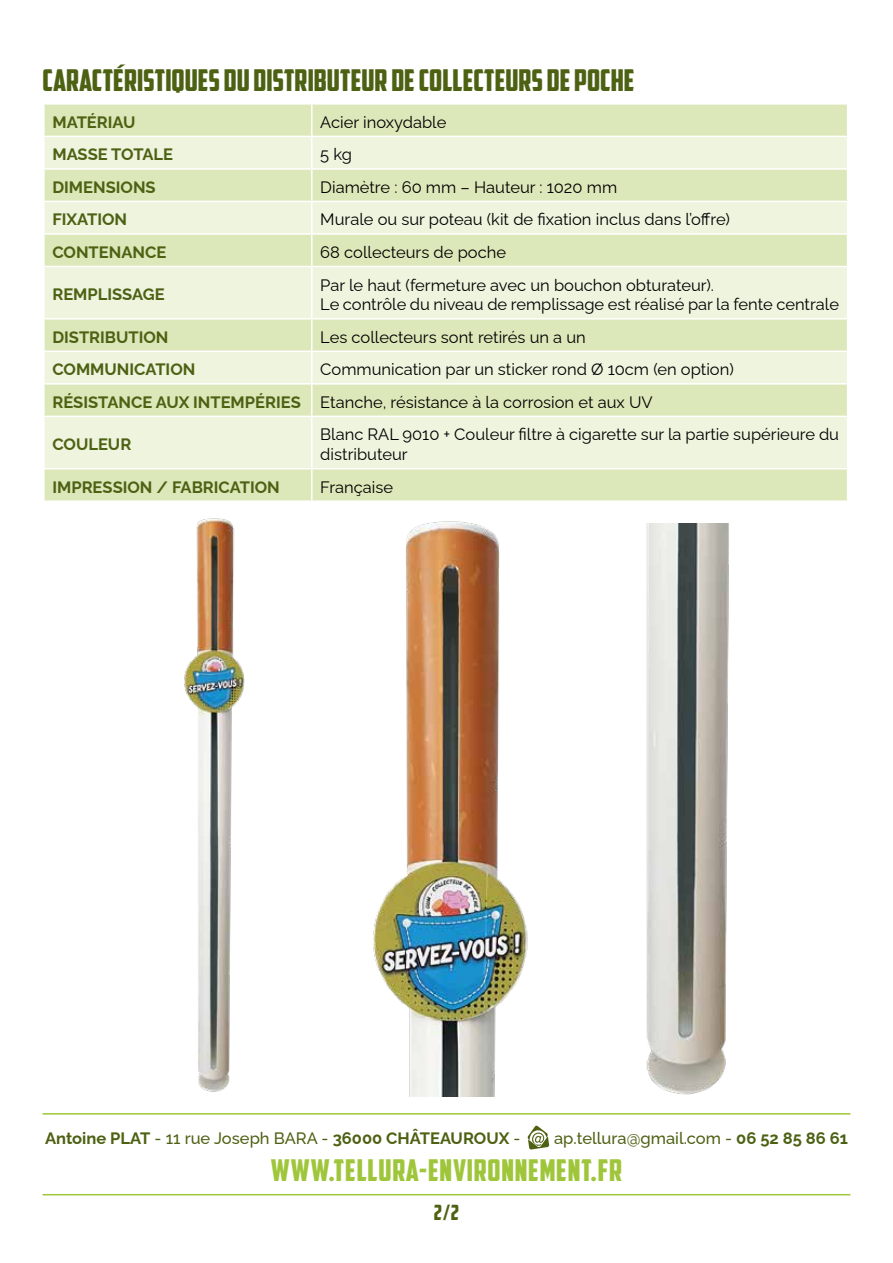
<style>
.page{position:relative;width:893px;height:1263px;background:#fff}
.page>*{position:absolute;margin:0;border:0;box-sizing:border-box;transform-origin:0 0}
.t1{font:30px "American Captain";color:#4d6113}
.t2{font:30px "American Captain";letter-spacing:.025em;color:#9fc63b}
.t3{font:21px "American Captain";color:#4d6113}
.t4{font:16.5px/19.8px "Raleway";color:#000}
.t5{font:700 16.5px "Raleway";color:#4d6113}
.t6{font:500 16.5px "Raleway";color:#4d6113}
.s1{font-weight:700;color:#4d6113}
.s2{font-weight:500}
.s3{font-weight:700}
</style>
<div class="page">
<svg style="left:528px;top:1125px;width:21px;height:25px"></svg>
<hr style="left:43px;top:1113px;width:807px;height:1px;background:#9fc63b">
<hr style="left:43px;top:1194px;width:807px;height:1px;background:#9fc63b">
<div style="left:45px;top:105px;width:802px;height:395px;background:#dce8b9"></div>
<svg style="left:45px;top:137px;width:802px;height:331px;fill:#eef4de"></svg>
<hr style="left:311px;top:105px;width:2px;height:31px;background:#fff">
<hr style="left:43px;top:136px;width:269px;height:1px;background:#fff">
<hr style="left:312px;top:136px;width:536px;height:1px;background:#fff">
<hr style="left:311px;top:137px;width:2px;height:31px;background:#fff">
<hr style="left:43px;top:168px;width:269px;height:2px;background:#fff">
<hr style="left:312px;top:168px;width:536px;height:2px;background:#fff">
<hr style="left:311px;top:170px;width:2px;height:31px;background:#fff">
<hr style="left:43px;top:201px;width:269px;height:1px;background:#fff">
<hr style="left:312px;top:201px;width:536px;height:1px;background:#fff">
<hr style="left:311px;top:202px;width:2px;height:31px;background:#fff">
<hr style="left:311px;top:267px;width:2px;height:51px;background:#fff">
<hr style="left:311px;top:352px;width:2px;height:31px;background:#fff">
<hr style="left:43px;top:383px;width:269px;height:2px;background:#fff">
<hr style="left:312px;top:383px;width:536px;height:2px;background:#fff">
<hr style="left:311px;top:385px;width:2px;height:31px;background:#fff">
<hr style="left:43px;top:416px;width:269px;height:1px;background:#fff">
<hr style="left:312px;top:416px;width:536px;height:1px;background:#fff">
<hr style="left:311px;top:417px;width:2px;height:51px;background:#fff">
<hr style="left:43px;top:233px;width:269px;height:2px;background:#fff">
<hr style="left:43px;top:266px;width:269px;height:1px;background:#fff">
<hr style="left:312px;top:233px;width:536px;height:2px;background:#fff">
<hr style="left:311px;top:235px;width:2px;height:31px;background:#fff">
<hr style="left:312px;top:266px;width:536px;height:1px;background:#fff">
<hr style="left:43px;top:318px;width:269px;height:2px;background:#fff">
<hr style="left:43px;top:351px;width:269px;height:1px;background:#fff">
<hr style="left:312px;top:318px;width:536px;height:2px;background:#fff">
<hr style="left:311px;top:320px;width:2px;height:31px;background:#fff">
<hr style="left:312px;top:351px;width:536px;height:1px;background:#fff">
<hr style="left:43px;top:468px;width:269px;height:1px;background:#fff">
<hr style="left:312px;top:468px;width:536px;height:1px;background:#fff">
<hr style="left:311px;top:469px;width:2px;height:31px;background:#fff">
<img style="left:184px;top:518px;width:61px;height:574px">
<img style="left:373px;top:521px;width:155px;height:575px">
<img style="left:646px;top:524px;width:83px;height:571px">
<h1 class="t1" style="left:43px;top:62px;width:593px">CARACTÉRISTIQUES DU DISTRIBUTEUR DE COLLECTEURS DE POCHE</h1>
<p class="t5" style="left:52px;top:109px;width:85px">MATÉRIAU</p>
<p class="t4" style="left:320px;top:110px;width:128px">Acier inoxydable</p>
<p class="t5" style="left:52px;top:141px;width:122px">MASSE TOTALE</p>
<p class="t4" style="left:320px;top:143px;width:33px">5 kg</p>
<p class="t5" style="left:52px;top:174px;width:105px">DIMENSIONS</p>
<p class="t4" style="left:320px;top:175px;width:298px">Diamètre : 60 mm – Hauteur : 1020 mm</p>
<p class="t5" style="left:52px;top:206px;width:76px">FIXATION</p>
<p class="t4" style="left:320px;top:208px;width:411px">Murale ou sur poteau (kit de fixation inclus dans l’offre)</p>
<p class="t5" style="left:52px;top:239px;width:115px">CONTENANCE</p>
<p class="t4" style="left:320px;top:240px;width:187px">68 collecteurs de poche</p>
<p class="t5" style="left:52px;top:281px;width:114px">REMPLISSAGE</p>
<p class="t4" style="left:320px;top:273px;width:520px">Par le haut (fermeture avec un bouchon obturateur).<br>Le contrôle du niveau de remplissage est réalisé par la fente centrale</p>
<p class="t5" style="left:52px;top:324px;width:118px">DISTRIBUTION</p>
<p class="t4" style="left:320px;top:325px;width:267px">Les collecteurs sont retirés un a un</p>
<p class="t5" style="left:52px;top:356px;width:145px">COMMUNICATION</p>
<p class="t4" style="left:52px;top:351px;width:683px;line-height:32.5px;text-indent:268px">Communication par un sticker rond Ø 10cm (en option)<br><span class="s1">RÉSISTANCE AUX INTEMPÉRIES</span> Etanche, résistance à la corrosion et aux UV</p>
<p class="t5" style="left:52px;top:431px;width:80px">COULEUR</p>
<p class="t4" style="left:320px;top:423px;width:520px">Blanc RAL 9010 + Couleur filtre à cigarette sur la partie supérieure du distributeur</p>
<p class="t5" style="left:52px;top:474px;width:229px">IMPRESSION / FABRICATION</p>
<p class="t4" style="left:320px;top:475px;width:74px">Française</p>
<p class="t5" style="left:45px;top:1125px;width:477px">Antoine PLAT <span class="s2">- 11 rue Joseph BARA -</span> 36000 CHÂTEAUROUX <span class="s2">-</span></p>
<p class="t6" style="left:554px;top:1125px;width:295px">ap.tellura@gmail.com - <span class="s3">06 52 85 86 61</span></p>
<h1 class="t2" style="left:271px;top:1152px;width:353px">WWW.TELLURA-ENVIRONNEMENT.FR</h1>
<p class="t3" style="left:434px;top:1200px;width:27px">2/2</p>
</div>
